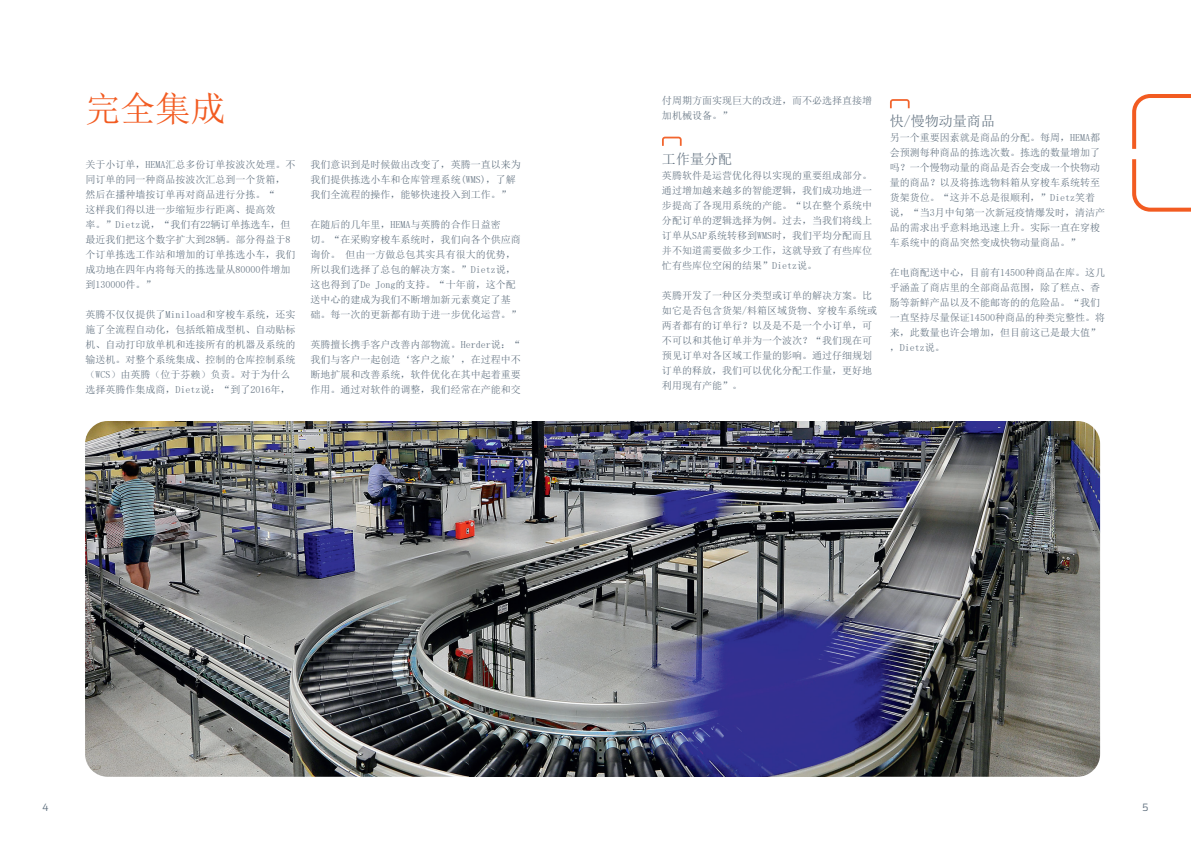
<style>
.page{position:relative;width:1191px;height:842px;background:#fff}
.page>*{position:absolute;margin:0;border:0;box-sizing:border-box;transform-origin:0 0}
.t1{font:35px "Sim Sun";color:#f25b21}
.t2{font:14px "Sim Sun";color:#5e6e7d}
.t3{font:10px/15px "Sim Sun";color:#5e6e7d}
.t4{font:10px "Exo";color:#5e6e7d}
</style>
<div class="page">
<svg style="left:1132px;top:94px;width:59px;height:118px"></svg>
<img style="left:85px;top:421px;width:1015px;height:356px">
<svg style="left:662px;top:137px;width:19px;height:9px"></svg>
<svg style="left:890px;top:99px;width:19px;height:9px"></svg>
<h1 class="t1" style="left:86px;top:91px;width:142px">完全集成</h1>
<p class="t3" style="left:662px;top:92px;width:211px">付周期方面实现巨大的改进，而不必选择直接增加机械设备。”</p>
<h2 class="t2" style="left:662px;top:152px;width:71px">工作量分配</h2>
<p class="t3" style="left:662px;top:167px;width:211px;text-align:justify">英腾软件是运营优化得以实现的重要组成部分。通过增加越来越多的智能逻辑，我们成功地进一步提高了各现用系统的产能。“以在整个系统中分配订单的逻辑选择为例。过去，当我们将线上订单从SAP系统转移到WMS时，我们平均分配而且并不知道需要做多少工作，这就导致了有些库位忙有些库位空闲的结果”Dietz说。</p>
<p class="t3" style="left:662px;top:287px;width:216px">英腾开发了一种区分类型或订单的解决方案。比如它是否包含货架/料箱区域货物、穿梭车系统或两者都有的订单行？以及是不是一个小订单，可不可以和其他订单并为一个波次？“我们现在可预见订单对各区域工作量的影响。通过仔细规划订单的释放，我们可以优化分配工作量，更好地利用现有产能”。</p>
<p class="t3" style="left:86px;top:157px;width:211px">关于小订单，HEMA汇总多份订单按波次处理。不同订单的同一种商品按波次汇总到一个货箱，然后在播种墙按订单再对商品进行分拣。“<br>这样我们得以进一步缩短步行距离、提高效<br>率。”Dietz说，“我们有22辆订单拣选车，但最近我们把这个数字扩大到28辆。部分得益于8个订单拣选工作站和增加的订单拣选小车，我们成功地在四年内将每天的拣选量从80000件增加到130000件。”</p>
<p class="t3" style="left:86px;top:307px;width:211px">英腾不仅仅提供了Miniload和穿梭车系统，还实施了全流程自动化，包括纸箱成型机、自动贴标机、自动打印放单机和连接所有的机器及系统的输送机。对整个系统集成、控制的仓库控制系统（WCS）由英腾（位于芬赖）负责。对于为什么选择英腾作集成商，Dietz说：“到了2016年，</p>
<p class="t3" style="left:310px;top:157px;width:211px">我们意识到是时候做出改变了，英腾一直以来为我们提供拣选小车和仓库管理系统(WMS)，了解我们全流程的操作，能够快速投入到工作。”</p>
<p class="t3" style="left:310px;top:217px;width:211px">在随后的几年里，HEMA与英腾的合作日益密<br>切。“在采购穿梭车系统时，我们向各个供应商询价。 但由一方做总包其实具有很大的优势，所以我们选择了总包的解决方案。”Dietz说，这也得到了De Jong的支持。“十年前，这个配送中心的建成为我们不断增加新元素奠定了基础。每一次的更新都有助于进一步优化运营。”</p>
<p class="t3" style="left:310px;top:337px;width:211px;text-align:justify">英腾擅长携手客户改善内部物流。Herder说：“我们与客户一起创造‘客户之旅’，在过程中不断地扩展和改善系统，软件优化在其中起着重要作用。通过对软件的调整，我们经常在产能和交</p>
<h2 class="t2" style="left:890px;top:114px;width:106px">快/慢物动量商品</h2>
<p class="t3" style="left:890px;top:130px;width:216px">另一个重要因素就是商品的分配。每周，HEMA都会预测每种商品的拣选次数。拣选的数量增加了吗？一个慢物动量的商品是否会变成一个快物动量的商品？以及将拣选物料箱从穿梭车系统转至货架货位。“这并不总是很顺利，”Dietz笑着说，“当3月中旬第一次新冠疫情爆发时，清洁产品的需求出乎意料地迅速上升。实际一直在穿梭车系统中的商品突然变成快物动量商品。”</p>
<p class="t3" style="left:890px;top:265px;width:216px">在电商配送中心，目前有14500种商品在库。这几乎涵盖了商店里的全部商品范围，除了糕点、香肠等新鲜产品以及不能邮寄的的危险品。“我们一直坚持尽量保证14500种商品的种类完整性。将来，此数量也许会增加，但目前这已是最大值”，Dietz说。</p>
<p class="t4" style="left:43px;top:800px;width:7px">4</p>
<p class="t4" style="left:1142px;top:800px;width:8px">5</p>
</div>
